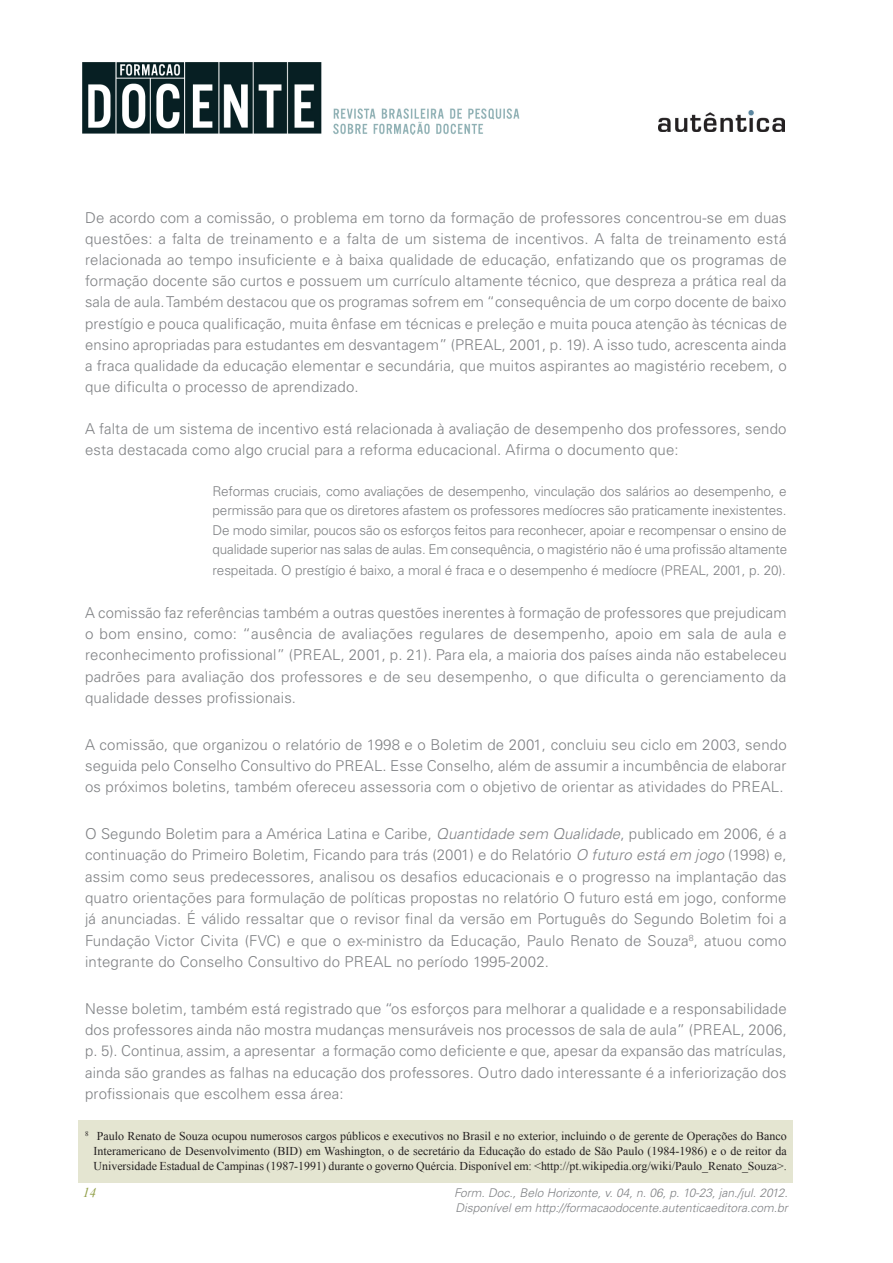
<style>
.page{position:relative;width:893px;height:1263px;background:#fff}
.page>*{position:absolute;margin:0;border:0;box-sizing:border-box;transform-origin:0 0}
.Texto_corrido{font:300 15px/21.3px "Univers LT Std";letter-spacing:.01em;color:#808285;text-align:justify}
.Recuado{font:300 13.5px/19.5px "Univers LT Std";letter-spacing:-.01em;color:#808285;text-align:justify}
.t1{font:italic 13.5px "Times New Roman";color:#919f48}
.Nota_de_Rodape{font:12px/15px "Times New Roman";color:#231f20;text-align:justify}
.t2{font:italic 300 12px/14.4px "Univers LT Std";color:#808285}
.s1{font-style:italic}
.s2{font-size:12px}
</style>
<div class="page">
<img style="left:83px;top:63px;width:437px;height:72px">
<img style="left:658px;top:110px;width:127px;height:22px">
<div style="left:79px;top:1120px;width:714px;height:62px;background:#e4e5d1"></div>
<p class="Texto_corrido" style="left:85px;top:208px;width:703px">De acordo com a comissão, o problema em torno da formação de professores concentrou-se em duas questões: a falta de treinamento e a falta de um sistema de incentivos. A falta de treinamento está relacionada ao tempo insuficiente e à baixa qualidade de educação, enfatizando que os programas de formação docente são curtos e possuem um currículo altamente técnico, que despreza a prática real da sala de aula. Também destacou que os programas sofrem em “consequência de um corpo docente de baixo prestígio e pouca qualificação, muita ênfase em técnicas e preleção e muita pouca atenção às técnicas de ensino apropriadas para estudantes em desvantagem” (PREAL, 2001, p. 19). A isso tudo, acrescenta ainda a fraca qualidade da educação elementar e secundária, que muitos aspirantes ao magistério recebem, o que dificulta o processo de aprendizado.</p>
<p class="Texto_corrido" style="left:85px;top:418px;width:703px">A falta de um sistema de incentivo está relacionada à avaliação de desempenho dos professores, sendo esta destacada como algo crucial para a reforma educacional. Afirma o documento que:</p>
<p class="Recuado" style="left:213px;top:481px;width:576px">Reformas cruciais, como avaliações de desempenho, vinculação dos salários ao desempenho, e permissão para que os diretores afastem os professores medíocres são praticamente inexistentes.<br>De modo similar, poucos são os esforços feitos para reconhecer, apoiar e recompensar o ensino de qualidade superior nas salas de aulas. Em consequência, o magistério não é uma profissão altamente</p>
<p class="Recuado" style="left:213px;top:560px;width:575px">respeitada. O prestígio é baixo, a moral é fraca e o desempenho é medíocre (PREAL, 2001, p. 20).</p>
<p class="Texto_corrido" style="left:85px;top:602px;width:703px">A comissão faz referências também a outras questões inerentes à formação de professores que prejudicam o bom ensino, como: “ausência de avaliações regulares de desempenho, apoio em sala de aula e reconhecimento profissional” (PREAL, 2001, p. 21). Para ela, a maioria dos países ainda não estabeleceu padrões para avaliação dos professores e de seu desempenho, o que dificulta o gerenciamento da qualidade desses profissionais.</p>
<p class="Texto_corrido" style="left:85px;top:734px;width:703px">A comissão, que organizou o relatório de 1998 e o Boletim de 2001, concluiu seu ciclo em 2003, sendo seguida pelo Conselho Consultivo do PREAL. Esse Conselho, além de assumir a incumbência de elaborar os próximos boletins, também ofereceu assessoria com o objetivo de orientar as atividades do PREAL.</p>
<p class="Texto_corrido" style="left:85px;top:823px;width:703px">O Segundo Boletim para a América Latina e Caribe, <span class="s1">Quantidade sem Qualidade</span>, publicado em 2006, é a continuação do Primeiro Boletim, Ficando para trás (2001) e do Relatório <span class="s1">O futuro está em jogo</span> (1998) e, assim como seus predecessores, analisou os desafios educacionais e o progresso na implantação das quatro orientações para formulação de políticas propostas no relatório O futuro está em jogo, conforme já anunciadas. É válido ressaltar que o revisor final da versão em Português do Segundo Boletim foi a Fundação Victor Civita (FVC) e que o ex-ministro da Educação, Paulo Renato de Souza<sup>8</sup>, atuou como integrante do Conselho Consultivo do PREAL no período 1995-2002.</p>
<p class="Texto_corrido" style="left:85px;top:998px;width:703px">Nesse boletim, também está registrado que “os esforços para melhorar a qualidade e a responsabilidade dos professores ainda não mostra mudanças mensuráveis nos processos de sala de aula” (PREAL, 2006, p. 5). Continua<span class="s2">,</span> assim, a apresentar a formação como deficiente e que, apesar da expansão das matrículas, ainda são grandes as falhas na educação dos professores. Outro dado interessante é a inferiorização dos profissionais que escolhem essa área:</p>
<p class="Nota_de_Rodape" style="left:94px;top:1128px;width:695px;text-indent:-8px"><sup>8</sup> Paulo Renato de Souza ocupou numerosos cargos públicos e executivos no Brasil e no exterior, incluindo o de gerente de Operações do Banco Interamericano de Desenvolvimento (BID) em Washington, o de secretário da Educação do estado de São Paulo (1984-1986) e o de reitor da Universidade Estadual de Campinas (1987-1991) durante o governo Quércia. Disponível em: &lt;http://pt.wikipedia.org/wiki/Paulo_Renato_Souza&gt;.</p>
<p class="t1" style="left:83px;top:1183px;width:15px">14</p>
<p class="t2" style="left:454px;top:1186px;width:335px">Form. Doc., Belo Horizonte, v. 04, n. 06, p. 10-23, jan./jul. 2012.<br>Disponível em http://formacaodocente.autenticaeditora.com.br</p>
</div>
